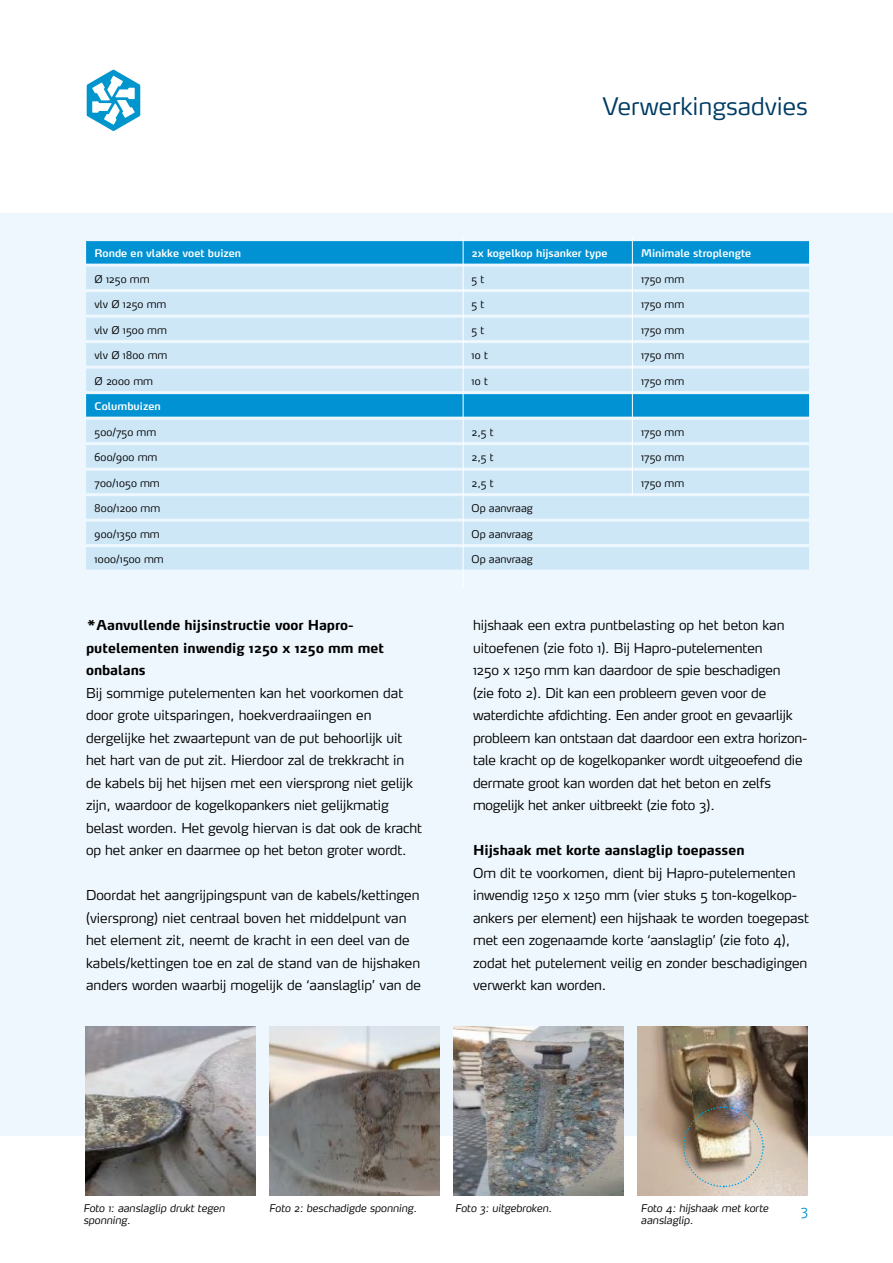
<style>
.page{position:relative;width:893px;height:1263px;background:#fff}
.page>*{position:absolute;margin:0;border:0;box-sizing:border-box;transform-origin:0 0}
.t1{font:300 24px "Max";color:#003c64}
.t2{font:300 13.5px/22.5px "Max";letter-spacing:-.005em;color:#000}
.t3{font:700 13.5px/22.5px "Max";color:#000}
.t4{font:300 13.5px "Max";color:#0092d3}
.t5{font:300 10.5px "Max";color:#000}
.t6{font:italic 300 10.5px/12.6px "Max";color:#000}
.t7{font:600 10.5px "Max";color:#fff}
.t8{font:300 10.5px "Max";letter-spacing:.02em;color:#000}
</style>
<div class="page">
<svg style="left:87px;top:70px;width:53px;height:61px"></svg>
<div style="left:0;top:213px;width:893px;height:922px;background:#eef7fd"></div>
<div style="left:86px;top:241px;width:723px;height:23px;background:#0092d3"></div>
<div style="left:86px;top:267px;width:723px;height:22px;background:#cee7f7"></div>
<div style="left:86px;top:292px;width:723px;height:23px;background:#cee7f7"></div>
<div style="left:86px;top:318px;width:723px;height:22px;background:#cee7f7"></div>
<div style="left:86px;top:343px;width:723px;height:23px;background:#cee7f7"></div>
<div style="left:86px;top:369px;width:723px;height:22px;background:#cee7f7"></div>
<div style="left:86px;top:394px;width:723px;height:23px;background:#0092d3"></div>
<div style="left:86px;top:420px;width:723px;height:22px;background:#cee7f7"></div>
<div style="left:86px;top:445px;width:723px;height:23px;background:#cee7f7"></div>
<div style="left:86px;top:471px;width:723px;height:22px;background:#cee7f7"></div>
<div style="left:86px;top:496px;width:723px;height:23px;background:#cee7f7"></div>
<div style="left:86px;top:522px;width:723px;height:22px;background:#cee7f7"></div>
<div style="left:86px;top:547px;width:723px;height:23px;background:#cee7f7"></div>
<hr style="left:463px;top:238px;width:1px;height:350px;background:#fff">
<hr style="left:632px;top:238px;width:1px;height:257px;background:#fff">
<img style="left:85px;top:1027px;width:170px;height:168px">
<img style="left:269px;top:1027px;width:171px;height:168px">
<img style="left:453px;top:1027px;width:171px;height:168px">
<img style="left:638px;top:1027px;width:170px;height:168px">
<img style="left:682px;top:1106px;width:82px;height:82px">
<h1 class="t1" style="left:602px;top:92px;width:207px">Verwerkingsadvies</h1>
<p class="t7" style="left:95px;top:247px;width:148px">Ronde en vlakke voet buizen</p>
<p class="t7" style="left:472px;top:247px;width:137px">2x kogelkop hijsanker type</p>
<p class="t7" style="left:641px;top:247px;width:112px">Minimale stroplengte</p>
<p class="t5" style="left:95px;top:272px;width:56px">Ø 1250 mm</p>
<p class="t5" style="left:472px;top:272px;width:14px">5 t</p>
<p class="t5" style="left:641px;top:272px;width:45px">1750 mm</p>
<p class="t5" style="left:95px;top:298px;width:73px">vlv Ø 1250 mm</p>
<p class="t5" style="left:472px;top:298px;width:14px">5 t</p>
<p class="t5" style="left:641px;top:298px;width:45px">1750 mm</p>
<p class="t5" style="left:95px;top:323px;width:74px">vlv Ø 1500 mm</p>
<p class="t5" style="left:472px;top:323px;width:14px">5 t</p>
<p class="t5" style="left:641px;top:323px;width:45px">1750 mm</p>
<p class="t5" style="left:95px;top:349px;width:74px">vlv Ø 1800 mm</p>
<p class="t5" style="left:472px;top:349px;width:18px">10 t</p>
<p class="t5" style="left:641px;top:349px;width:45px">1750 mm</p>
<p class="t5" style="left:95px;top:374px;width:60px">Ø 2000 mm</p>
<p class="t5" style="left:472px;top:374px;width:18px">10 t</p>
<p class="t5" style="left:641px;top:374px;width:45px">1750 mm</p>
<p class="t7" style="left:95px;top:400px;width:68px">Columbuizen</p>
<p class="t5" style="left:95px;top:425px;width:63px">500/750 mm</p>
<p class="t5" style="left:472px;top:425px;width:24px">2,5 t</p>
<p class="t5" style="left:641px;top:425px;width:45px">1750 mm</p>
<p class="t5" style="left:95px;top:451px;width:64px">600/900 mm</p>
<p class="t5" style="left:472px;top:451px;width:24px">2,5 t</p>
<p class="t5" style="left:641px;top:451px;width:45px">1750 mm</p>
<p class="t5" style="left:95px;top:476px;width:67px">700/1050 mm</p>
<p class="t5" style="left:472px;top:476px;width:24px">2,5 t</p>
<p class="t5" style="left:641px;top:476px;width:45px">1750 mm</p>
<p class="t5" style="left:95px;top:502px;width:67px">800/1200 mm</p>
<p class="t5" style="left:472px;top:502px;width:63px">Op aanvraag</p>
<p class="t5" style="left:95px;top:527px;width:67px">900/1350 mm</p>
<p class="t5" style="left:472px;top:527px;width:63px">Op aanvraag</p>
<p class="t8" style="left:95px;top:553px;width:71px">1000/1500 mm</p>
<p class="t5" style="left:472px;top:553px;width:63px">Op aanvraag</p>
<p class="t3" style="left:86px;top:614px;width:299px">*Aanvullende hijsinstructie voor Hapro&shy;putelementen inwendig 1250 x 1250 mm met onbalans</p>
<p class="t2" style="left:86px;top:681px;width:337px">Bij sommige putelementen kan het voorkomen dat door grote uitsparingen, hoekverdraaiingen en dergelijke het zwaartepunt van de put behoorlijk uit het hart van de put zit. Hierdoor zal de trekkracht in de kabels bij het hijsen met een viersprong niet gelijk zijn, waardoor de kogelkopankers niet gelijkmatig belast worden. Het gevolg hiervan is dat ook de kracht op het anker en daarmee op het beton groter wordt.</p>
<p class="t2" style="left:86px;top:884px;width:336px">Doordat het aangrijpingspunt van de kabels/kettingen (viersprong) niet centraal boven het middelpunt van het element zit, neemt de kracht in een deel van de kabels/kettingen toe en zal de stand van de hijshaken anders worden waarbij mogelijk de ‘aanslaglip’ van de</p>
<p class="t2" style="left:473px;top:614px;width:336px">hijshaak een extra puntbelasting op het beton kan uitoefenen (zie foto 1). Bij Hapro-putelementen<br>1250 x 1250 mm kan daardoor de spie beschadigen<br>(zie foto 2). Dit kan een probleem geven voor de waterdichte afdichting. Een ander groot en gevaarlijk probleem kan ontstaan dat daardoor een extra horizon&shy;tale kracht op de kogelkopanker wordt uitgeoefend die dermate groot kan worden dat het beton en zelfs mogelijk het anker uitbreekt (zie foto 3).</p>
<p class="t3" style="left:473px;top:839px;width:273px">Hijshaak met korte aanslaglip toepassen</p>
<p class="t2" style="left:473px;top:861px;width:337px">Om dit te voorkomen, dient bij Hapro-putelementen inwendig 1250 x 1250 mm (vier stuks 5 ton-kogelkop&shy;ankers per element) een hijshaak te worden toegepast met een zogenaamde korte ‘aanslaglip’ (zie foto 4), zodat het putelement veilig en zonder beschadigingen verwerkt kan worden.</p>
<p class="t6" style="left:83px;top:1201px;width:143px">Foto 1: aanslaglip drukt tegen sponning.</p>
<p class="t6" style="left:269px;top:1201px;width:149px">Foto 2: beschadigde sponning.</p>
<p class="t6" style="left:455px;top:1201px;width:98px">Foto 3: uitgebroken.</p>
<p class="t6" style="left:641px;top:1201px;width:129px">Foto 4: hijshaak met korte aanslaglip.</p>
<p class="t4" style="left:801px;top:1202px;width:9px">3</p>
</div>
